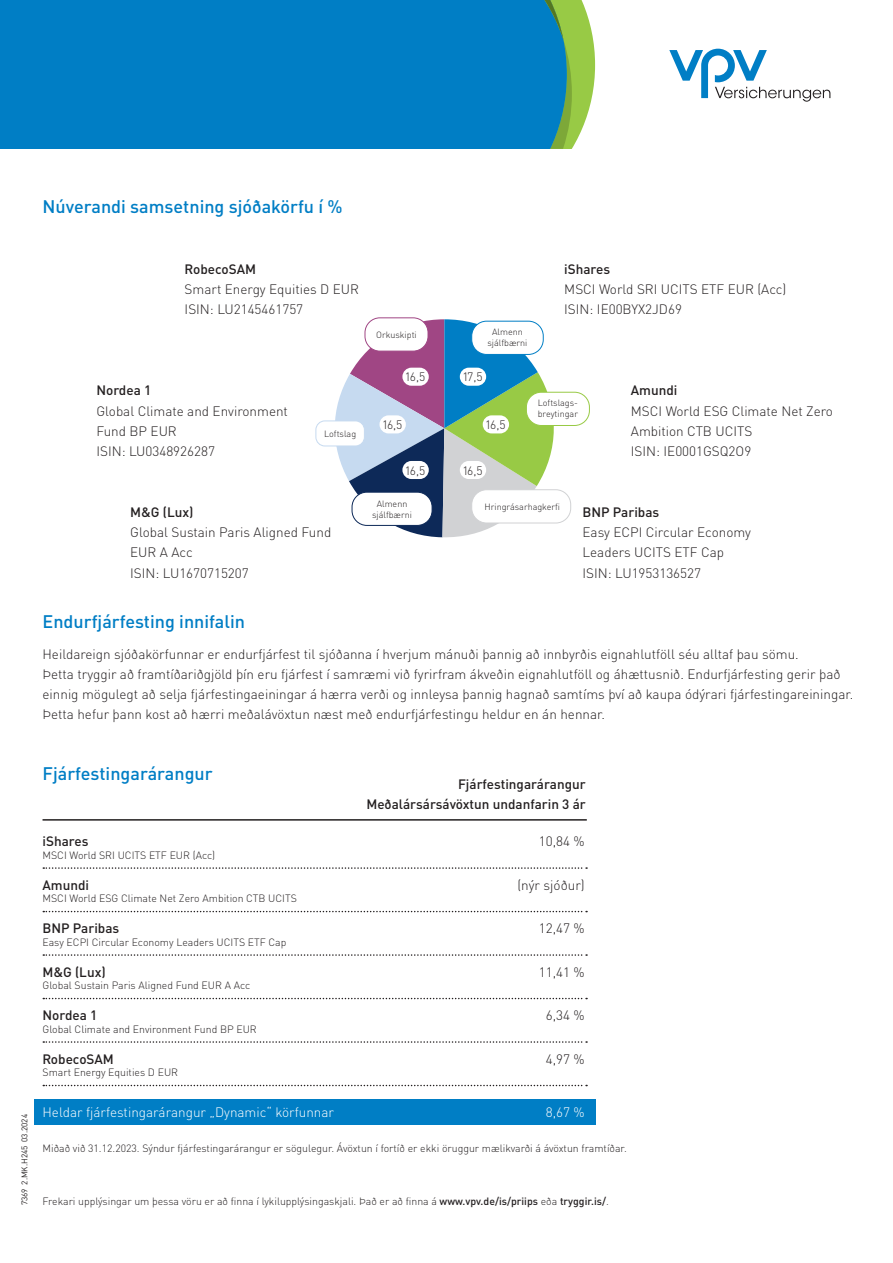
<style>
.page{position:relative;width:893px;height:1263px;background:#fff}
.page>*{position:absolute;margin:0;border:0;box-sizing:border-box;transform-origin:0 0}
.t1{font:500 18px "DINOT";color:#007ec5}
.t2{font:300 13.5px/20.2px "DINOT";color:#231f20}
.t3{font:500 13.5px/20.2px "DINOT";color:#231f20;text-align:right}
.t4{font:300 13.5px "DINOT";color:#fff}
.t5{font:300 12px "DINOT";letter-spacing:-.1em;color:#231f20}
.t6{font:300 10.5px "DINOT";color:#231f20}
.t7{font:300 9px/10.8px "DINOT";color:#231f20;text-align:center}
.t8{font:8.25px "DINOT";color:#231f20}
.s1{font-weight:500}
</style>
<div class="page">
<svg style="left:330px;top:319px;width:229px;height:219px"></svg>
<svg style="left:43px;top:867px;width:544px;height:2px"></svg>
<svg style="left:43px;top:911px;width:544px;height:1px"></svg>
<svg style="left:43px;top:954px;width:544px;height:2px"></svg>
<svg style="left:43px;top:998px;width:544px;height:1px"></svg>
<svg style="left:43px;top:1041px;width:544px;height:2px"></svg>
<svg style="left:43px;top:1085px;width:544px;height:1px"></svg>
<div style="left:34px;top:1099px;width:561px;height:25px;background:#007ec5"></div>
<hr style="left:43px;top:819px;width:544px;height:2px;background:#231f20">
<div style="left:0;top:0;width:273px;height:149px;background:#007ec5"></div>
<svg style="left:572px;top:0;width:23px;height:149px;fill:#98ca45"></svg>
<div style="left:273px;top:0;width:299px;height:149px;background:#007ec5"></div>
<div style="left:316px;top:421px;width:48px;height:25px;background:#fff;border-radius:9px"></div>
<div style="left:316px;top:421px;width:49px;height:25px;border:1px solid #c6daf0;border-radius:9px"></div>
<div style="left:365px;top:318px;width:63px;height:33px;background:#fff;border-radius:15px"></div>
<div style="left:365px;top:317px;width:63px;height:34px;border:1px solid #a04684;border-radius:15px"></div>
<div style="left:472px;top:321px;width:71px;height:33px;background:#fff;border-radius:15px"></div>
<div style="left:471px;top:321px;width:73px;height:34px;border:1px solid #007ec5;border-radius:15px"></div>
<div style="left:526px;top:392px;width:63px;height:33px;background:#fff;border-radius:15px"></div>
<div style="left:526px;top:392px;width:64px;height:34px;border:1px solid #98ca45;border-radius:15px"></div>
<div style="left:472px;top:490px;width:99px;height:33px;background:#fff;border-radius:15px"></div>
<div style="left:471px;top:489px;width:100px;height:34px;border:1px solid #d1d2d4;border-radius:15px"></div>
<div style="left:352px;top:492px;width:80px;height:33px;background:#fff;border-radius:15px"></div>
<div style="left:352px;top:492px;width:80px;height:34px;border:1px solid #0d2958;border-radius:15px"></div>
<div style="left:460px;top:368px;width:26px;height:18px;background:#fff;border-radius:9px"></div>
<div style="left:483px;top:415px;width:26px;height:18px;background:#fff;border-radius:9px"></div>
<div style="left:379px;top:415px;width:27px;height:18px;background:#fff;border-radius:9px"></div>
<div style="left:402px;top:368px;width:27px;height:18px;background:#fff;border-radius:9px"></div>
<div style="left:460px;top:461px;width:26px;height:18px;background:#fff;border-radius:9px"></div>
<div style="left:402px;top:461px;width:27px;height:18px;background:#fff;border-radius:9px"></div>
<svg style="left:669px;top:49px;width:161px;height:53px"></svg>
<h1 class="t1" style="left:43px;top:193px;width:302px">Núverandi samsetning sjóðakörfu í %</h1>
<p class="t3" style="left:185px;top:258px;width:73px">RobecoSAM</p>
<p class="t2" style="left:185px;top:278px;width:176px">Smart Energy Equities D EUR<br>ISIN: LU2145461757</p>
<p class="t3" style="left:96px;top:379px;width:56px">Nordea 1</p>
<p class="t2" style="left:96px;top:399px;width:193px">Global Climate and Environment<br>Fund BP EUR<br>ISIN: LU0348926287</p>
<p class="t7" style="left:324px;top:427px;width:34px">Loftslag</p>
<p class="t3" style="left:130px;top:501px;width:65px">M&amp;G (Lux)</p>
<p class="t2" style="left:130px;top:521px;width:203px">Global Sustain Paris Aligned Fund<br>EUR A Acc<br>ISIN: LU1670715207</p>
<p class="t7" style="left:376px;top:329px;width:42px">Orkuskipti</p>
<p class="t7" style="left:487px;top:325px;width:41px">Almenn sjálfbærni</p>
<p class="t5" style="left:405px;top:368px;width:22px">16,5</p>
<p class="t5" style="left:462px;top:368px;width:22px">17,5</p>
<p class="t5" style="left:382px;top:416px;width:22px">16,5</p>
<p class="t5" style="left:485px;top:416px;width:22px">16,5</p>
<p class="t5" style="left:405px;top:461px;width:22px">16,5</p>
<p class="t5" style="left:462px;top:461px;width:22px">16,5</p>
<p class="t3" style="left:564px;top:258px;width:47px">iShares</p>
<p class="t2" style="left:564px;top:278px;width:224px">MSCI World SRI UCITS ETF EUR (Acc)<br>ISIN: IE00BYX2JD69</p>
<p class="t7" style="left:538px;top:396px;width:42px;text-align:left">Loftslags&shy;breytingar</p>
<p class="t3" style="left:631px;top:379px;width:48px">Amundi</p>
<p class="t2" style="left:631px;top:399px;width:204px">MSCI World ESG Climate Net Zero<br>Ambition CTB UCITS<br>ISIN: IE0001GSQ2O9</p>
<p class="t7" style="left:372px;top:497px;width:41px">Almenn sjálfbærni</p>
<p class="t7" style="left:484px;top:500px;width:77px">Hringrásarhagkerfi</p>
<p class="t3" style="left:582px;top:501px;width:78px">BNP Paribas</p>
<p class="t2" style="left:582px;top:521px;width:170px">Easy ECPI Circular Economy<br>Leaders UCITS ETF Cap<br>ISIN: LU1953136527</p>
<h1 class="t1" style="left:43px;top:607px;width:204px">Endurfjárfesting innifalin</h1>
<p class="t2" style="left:43px;top:642px;width:812px">Heildareign sjóðakörfunnar er endurfjárfest til sjóðanna í hverjum mánuði þannig að innbyrðis eignahlutföll séu alltaf þau sömu.<br>Þetta tryggir að framtíðariðgjöld þín eru fjárfest í samræmi við fyrirfram ákveðin eignahlutföll og áhættusnið. Endurfjárfesting gerir það einnig mögulegt að selja fjárfestingaeiningar á hærra verði og innleysa þannig hagnað samtíms því að kaupa ódýrari fjárfestingareiningar.<br>Þetta hefur þann kost að hærri meðalávöxtun næst með endurfjárfestingu heldur en án hennar.</p>
<p class="t8" style="left:18px;top:1205px;width:93px;rotate:-90deg">7369 2.MK.H245 03.2024</p>
<h1 class="t1" style="left:43px;top:760px;width:172px">Fjárfestingarárangur</h1>
<p class="t3" style="left:366px;top:773px;width:221px">Fjárfestingarárangur<br>Meðalársársávöxtun undanfarin 3 ár</p>
<p class="t3" style="left:43px;top:830px;width:47px">iShares</p>
<p class="t2" style="left:539px;top:830px;width:47px">10,84 %</p>
<p class="t6" style="left:43px;top:847px;width:174px">MSCI World SRI UCITS ETF EUR (Acc)</p>
<p class="t3" style="left:43px;top:873px;width:48px">Amundi</p>
<p class="t2" style="left:517px;top:874px;width:69px">(nýr sjóður)</p>
<p class="t6" style="left:43px;top:890px;width:256px">MSCI World ESG Climate Net Zero Ambition CTB UCITS</p>
<p class="t3" style="left:43px;top:917px;width:78px">BNP Paribas</p>
<p class="t2" style="left:539px;top:917px;width:47px">12,47 %</p>
<p class="t6" style="left:43px;top:934px;width:245px">Easy ECPI Circular Economy Leaders UCITS ETF Cap</p>
<p class="t3" style="left:43px;top:960px;width:65px">M&amp;G (Lux)</p>
<p class="t2" style="left:539px;top:960px;width:47px">11,41 %</p>
<p class="t6" style="left:43px;top:977px;width:209px">Global Sustain Paris Aligned Fund EUR A Acc</p>
<p class="t3" style="left:43px;top:1004px;width:56px">Nordea 1</p>
<p class="t2" style="left:546px;top:1004px;width:40px">6,34 %</p>
<p class="t6" style="left:43px;top:1021px;width:216px">Global Climate and Environment Fund BP EUR</p>
<p class="t3" style="left:43px;top:1047px;width:73px">RobecoSAM</p>
<p class="t2" style="left:546px;top:1047px;width:40px">4,97 %</p>
<p class="t6" style="left:43px;top:1064px;width:137px">Smart Energy Equities D EUR</p>
<p class="t4" style="left:43px;top:1102px;width:293px">Heldar fjárfestingarárangur „Dynamic“ körfunnar</p>
<p class="t4" style="left:546px;top:1102px;width:40px">8,67 %</p>
<p class="t6" style="left:43px;top:1140px;width:586px">Miðað við 31.12.2023. Sýndur fjárfestingarárangur er sögulegur. Ávöxtun í fortíð er ekki öruggur mælikvarði á ávöxtun framtíðar.</p>
<p class="t6" style="left:43px;top:1194px;width:568px">Frekari upplýsingar um þessa vöru er að finna í lykilupplýsingaskjali. Það er að finna á <span class="s1">www.vpv.de/is/priips</span> eða <span class="s1">tryggir.is/</span>.</p>
</div>
